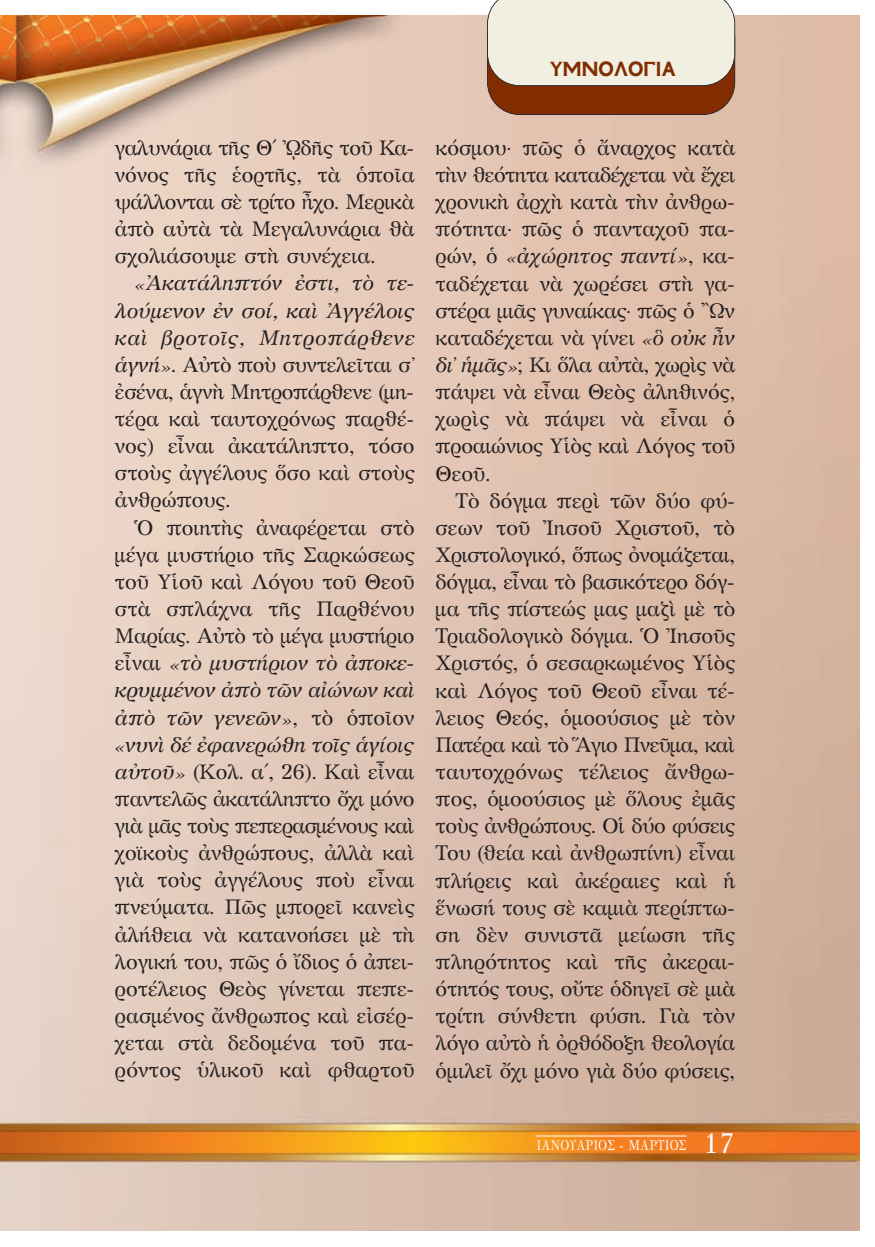
<style>
.page{position:relative;width:875px;height:1247px;background:#fff}
.page>*{position:absolute;margin:0;border:0;box-sizing:border-box;transform-origin:0 0}
.t1{font:700 22.75px "GFS Neohellenic";color:#812c01}
.t2{font:21px/27.1px "GFS Artemisia";color:#231f20;text-align:justify}
.t3{font:14px "GFS Bodoni";color:#fff;scale:.9 1}
.s1{font-style:italic}
.s2{font-family:"GFS Porson";font-size:28px}
</style>
<div class="page">
<img style="left:0;top:16px;width:859px;height:1214px">
<div style="left:487px;top:7px;width:248px;height:108px;background:#812c01;border-radius:32px"></div>
<div style="left:487px;top:6px;width:248px;height:109px;border:2px solid #231f20;border-radius:32px"></div>
<div style="left:487px;top:0;width:248px;height:86px;background:#f1efe2"></div>
<hr style="left:535px;top:1135px;width:152px;height:1px;background:#fff">
<p class="t1" style="left:549px;top:52px;width:128px">ΥΜΝΟΛΟΓΙΑ</p>
<p class="t2" style="left:115px;top:133px;width:301px">γαλυνάρια τῆς Θ΄ ᾨδῆς τοῦ Κα&shy;νόνος τῆς ἑορτῆς, τὰ ὁποῖα ψάλλονται σὲ τρίτο ἦχο. Μερικὰ ἀπὸ αὐτὰ τὰ Μεγαλυνάρια θὰ σχολιάσουμε στὴ συνέχεια.</p>
<p class="t2" style="left:115px;top:269px;width:301px;text-indent:20px"><span class="s1">«Ἀκατάληπτόν ἐστι, τὸ τε&shy;λούμενον ἐν σοί, καὶ Ἀγγέλοις καὶ βροτοῖς, Μητροπάρθενε ἁγνή»</span>. Αὐτὸ ποὺ συντελεῖται σ’ ἐσένα, ἁγνὴ Μητροπάρθενε (μη&shy;τέρα καὶ ταυτοχρόνως παρθέ&shy;νος) εἶναι ἀκατάληπτο, τόσο στοὺς ἀγγέλους ὅσο καὶ στοὺς ἀνθρώπους.</p>
<p class="t2" style="left:115px;top:513px;width:301px;text-indent:20px">Ὁ ποιητὴς ἀναφέρεται στὸ μέγα μυστήριο τῆς Σαρκώσεως τοῦ Υἱοῦ καὶ Λόγου τοῦ Θεοῦ στὰ σπλάχνα τῆς Παρθένου Μαρίας. Αὐτὸ τὸ μέγα μυστήριο εἶναι <span class="s1">«τὸ μυστήριον τὸ ἀποκε&shy;κρυμμένον ἀπὸ τῶν αἰώνων καὶ ἀπὸ τῶν γενεῶν»</span>, τὸ ὁποῖον <span class="s1">«νυνὶ δέ ἐφανερώθη τοῖς ἁγίοις αὐτοῦ»</span> (Κολ. α΄, 26). Καὶ εἶναι παντελῶς ἀκατάληπτο ὄχι μόνο γιὰ μᾶς τοὺς πεπερασμένους καὶ χοϊκοὺς ἀνθρώπους, ἀλλὰ καὶ γιὰ τοὺς ἀγγέλους ποὺ εἶναι πνεύματα. Πῶς μπορεῖ κανεὶς ἀλήθεια νὰ κατανοήσει μὲ τὴ λογική του, πῶς ὁ ἴδιος ὁ ἀπει&shy;ροτέλειος Θεὸς γίνεται πεπε&shy;ρασμένος ἄνθρωπος καὶ εἰσέρ&shy;χεται στὰ δεδομένα τοῦ πα&shy;ρόντος ὑλικοῦ καὶ φθαρτοῦ</p>
<p class="t2" style="left:436px;top:133px;width:301px">κόσμου· πῶς ὁ ἄναρχος κατὰ τὴν θεότητα καταδέχεται νὰ ἔχει χρονικὴ ἀρχὴ κατὰ τὴν ἀνθρω&shy;πότητα· πῶς ὁ πανταχοῦ πα&shy;ρών, ὁ <span class="s1">«ἀχώρητος παντί»</span>, κα&shy;ταδέχεται νὰ χωρέσει στὴ γα&shy;στέρα μιᾶς γυναίκας· πῶς ὁ ῍Ων καταδέχεται νὰ γίνει <span class="s1">«ὃ οὐκ ἦν δι’ ἡμᾶς»</span>; Κι ὅλα αὐτὰ, χωρὶς νὰ πάψει νὰ εἶναι Θεὸς ἀληθινός, χωρὶς νὰ πάψει νὰ εἶναι ὁ προαιώνιος Υἱὸς καὶ Λόγος τοῦ Θεοῦ.</p>
<p class="t2" style="left:436px;top:486px;width:301px;text-indent:20px">Τὸ δόγμα περὶ τῶν δύο φύ&shy;σεων τοῦ Ἰησοῦ Χριστοῦ, τὸ Χριστολογικό, ὅπως ὀνομάζεται, δόγμα, εἶναι τὸ βασικότερο δόγ&shy;μα τῆς πίστεώς μας μαζὶ μὲ τὸ Τριαδολογικὸ δόγμα. Ὁ Ἰησοῦς Χριστός, ὁ σεσαρκωμένος Υἱὸς καὶ Λόγος τοῦ Θεοῦ εἶναι τέ&shy;λειος Θεός, ὁμοούσιος μὲ τὸν Πατέρα καὶ τὸ Ἅγιο Πνεῦμα, καὶ ταυτοχρόνως τέλειος ἄνθρω&shy;πος, ὁμοούσιος μὲ ὅλους ἐμᾶς τοὺς ἀνθρώπους. Οἱ δύο φύσεις Του (θεία καὶ ἀνθρωπίνη) εἶναι πλήρεις καὶ ἀκέραιες καὶ ἡ ἕνωσή τους σὲ καμιὰ περίπτω&shy;ση δὲν συνιστᾶ μείωση τῆς πληρότητος καὶ τῆς ἀκεραι&shy;ότητός τους, οὔτε ὁδηγεῖ σὲ μιὰ τρίτη σύνθετη φύση. Γιὰ τὸν λόγο αὐτὸ ἡ ὀρθόδοξη θεολογία ὁμιλεῖ ὄχι μόνο γιὰ δύο φύσεις,</p>
<p class="t3" style="left:536px;top:1140px;width:220px">ΙΑΝΟΥΑΡΙΟΣ - ΜΑΡΤΙΟΣ <span class="s2">17</span></p>
</div>
